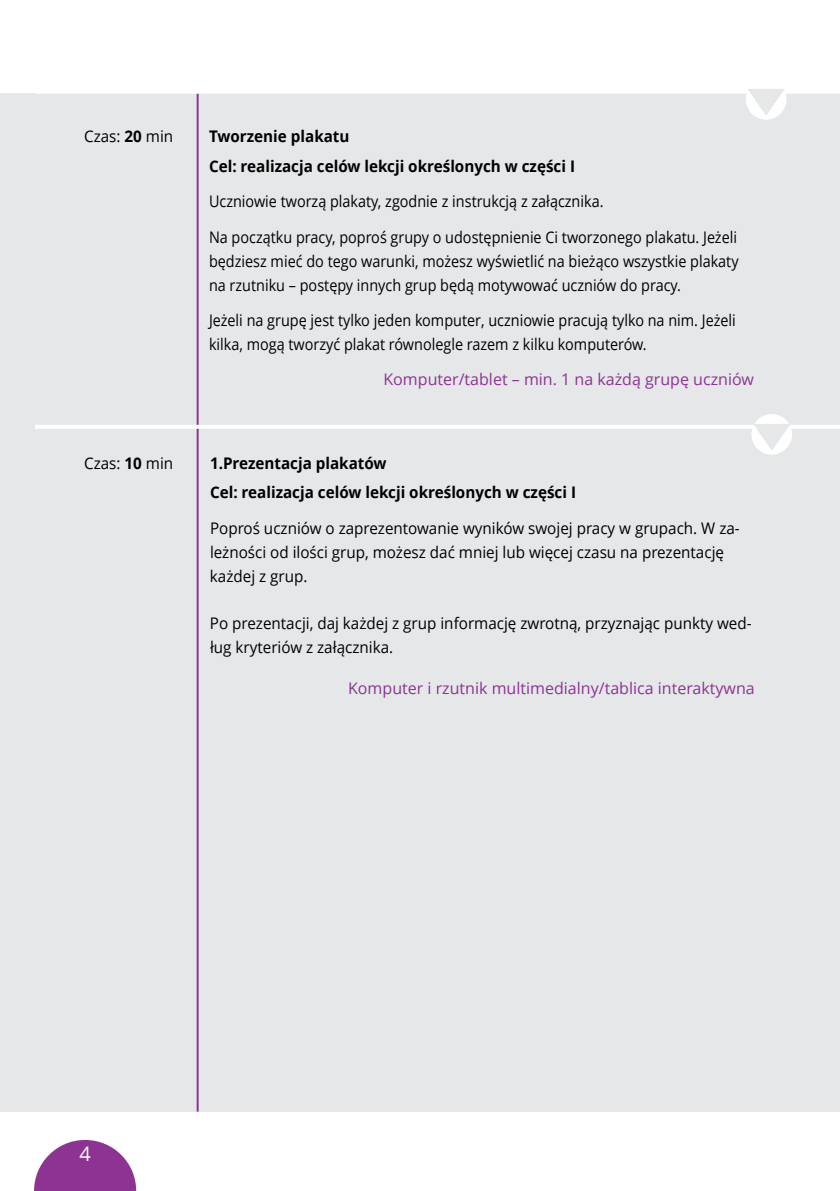
<style>
.page{position:relative;width:840px;height:1191px;background:#fff}
.page>*{position:absolute;margin:0;border:0;box-sizing:border-box;transform-origin:0 0}
.t1{font:20px "Open Sans";color:#fff}
.t2{font:16px/24px "Open Sans";color:#000;text-align:justify;scale:.9 1}
.t3{font:16px/24px "Open Sans";color:#000;scale:.95 1}
.t4{font:700 16px/29.6px "Open Sans";color:#000;scale:.95 1}
.t5{font:16px "Open Sans";color:#8d3493}
.s1{font-weight:700}
</style>
<div class="page">
<div style="left:0;top:91px;width:839px;height:1020px;background:#e5e7e8"></div>
<hr style="left:196px;top:91px;width:2px;height:1020px;background:#8d3493">
<hr style="left:0;top:90px;width:839px;height:4px;background:#fff">
<div style="left:745px;top:79px;width:41px;height:41px;background:#fff;border-radius:50%"></div>
<svg style="left:747px;top:89px;width:37px;height:27px"></svg>
<hr style="left:6px;top:425px;width:833px;height:4px;background:#fff">
<div style="left:751px;top:414px;width:40px;height:41px;background:#fff;border-radius:50%"></div>
<svg style="left:752px;top:424px;width:38px;height:27px"></svg>
<svg style="left:34px;top:1140px;width:102px;height:51px"></svg>
<div style="left:0;top:94px;width:34px;height:1017px;background:#e5e7e8"></div>
<p class="t3" style="left:84px;top:124px;width:95px">Czas: <span class="s1">20</span> min</p>
<p class="t4" style="left:209px;top:121px;width:386px">Tworzenie plakatu<br>Cel: realizacja celów lekcji określonych w części I</p>
<p class="t2" style="left:209px;top:189px;width:439px">Uczniowie tworzą plakaty, zgodnie z instrukcją z załącznika.</p>
<p class="t2" style="left:209px;top:224px;width:589px">Na początku pracy, poproś grupy o udostępnienie Ci tworzonego plakatu. Jeżeli będziesz mieć do tego warunki, możesz wyświetlić na bieżąco wszystkie plakaty na rzutniku – postępy innych grup będą motywować uczniów do pracy.</p>
<p class="t2" style="left:209px;top:308px;width:586px">Jeżeli na grupę jest tylko jeden komputer, uczniowie pracują tylko na nim. Jeżeli kilka, mogą tworzyć plakat równolegle razem z kilku komputerów.</p>
<p class="t5" style="left:383px;top:368px;width:371px">Komputer/tablet – min. 1 na każdą grupę uczniów</p>
<p class="t3" style="left:84px;top:450px;width:95px">Czas: <span class="s1">10</span> min</p>
<p class="t4" style="left:210px;top:448px;width:386px">1.Prezentacja plakatów<br>Cel: realizacja celów lekcji określonych w części I</p>
<p class="t3" style="left:210px;top:515px;width:559px">Poproś uczniów o zaprezentowanie wyników swojej pracy w grupach. W za&shy;leżności od ilości grup, możesz dać mniej lub więcej czasu na prezentację każdej z grup.</p>
<p class="t3" style="left:210px;top:610px;width:571px">Po prezentacji, daj każdej z grup informację zwrotną, przyznając punkty wed&shy;ług kryteriów z załącznika.</p>
<p class="t5" style="left:348px;top:677px;width:408px">Komputer i rzutnik multimedialny/tablica interaktywna</p>
<p class="t1" style="left:79px;top:1140px;width:13px">4</p>
</div>
